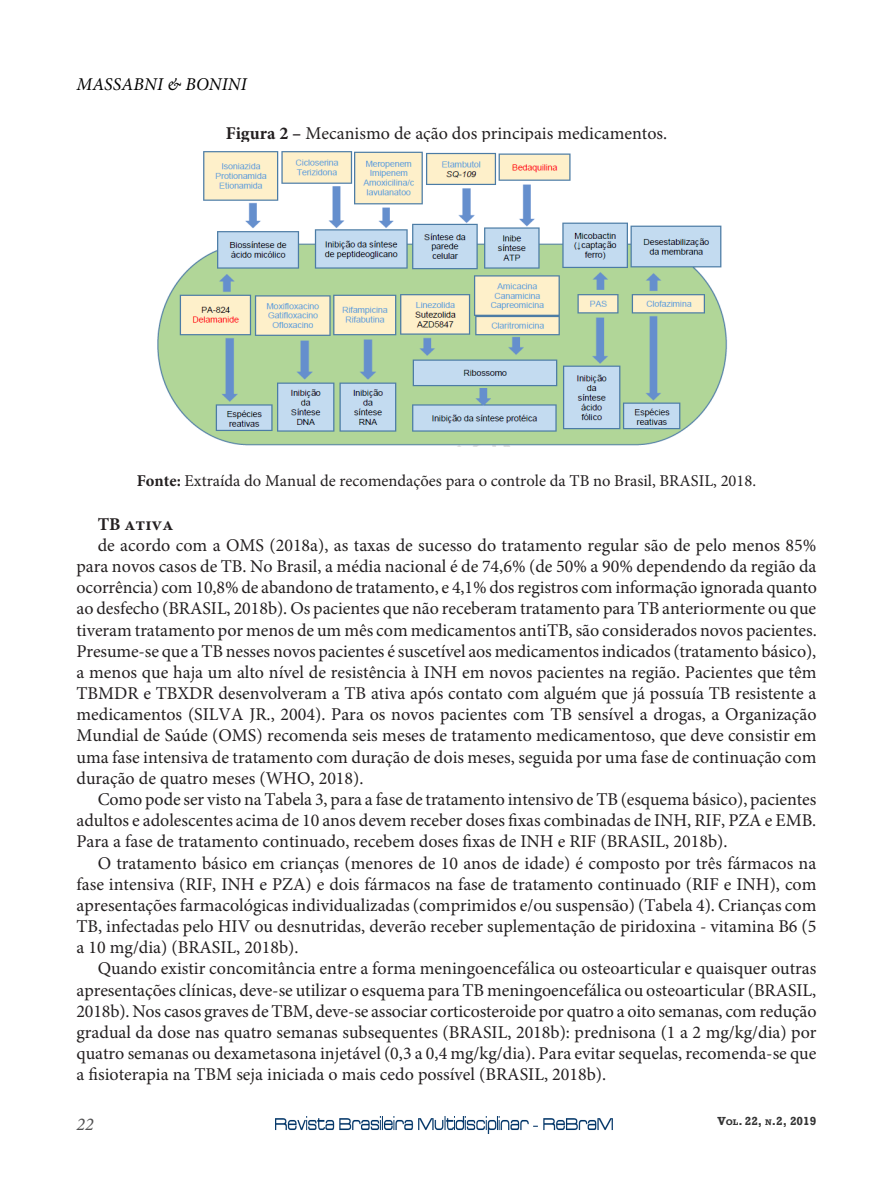
<style>
.page{position:relative;width:893px;height:1191px;background:#fff}
.page>*{position:absolute;margin:0;border:0;box-sizing:border-box;transform-origin:0 0}
.Corpo_do_texto{font:18px/21.1px "Minion Pro";color:#231f20;text-align:justify}
.t1{font:italic 18px "Minion Pro";letter-spacing:.01em;color:#000}
.Corpo_do_texto-2{font:700 18px "Minion Pro";color:#231f20}
.t2{font:italic 18px "Minion Pro";color:#4f4f50}
.Corpo_do_texto-3{font:16.5px "Minion Pro";color:#231f20}
.t3{font:700 12px "Rockwell";color:#333}
.s1{font-weight:700}
.s2{font-size:8.4px}
</style>
<div class="page">
<img style="left:275px;top:1116px;width:338px;height:17px">
<img style="left:157px;top:151px;width:570px;height:295px">
<p class="t1" style="left:77px;top:72px;width:172px">MASSABNI &amp; BONINI</p>
<p class="Corpo_do_texto" style="left:226px;top:123px;width:443px"><span class="s1">Figura 2 –</span> Mecanismo de ação dos principais medicamentos.</p>
<p class="Corpo_do_texto-3" style="left:137px;top:470px;width:621px"><span class="s1">Fonte:</span> Extraída do Manual de recomendações para o controle da TB no Brasil, BRASIL, 2018.</p>
<p class="Corpo_do_texto-2" style="left:98px;top:511px;width:77px">TB ativa</p>
<p class="Corpo_do_texto" style="left:76px;top:534px;width:742px;text-indent:21px">de acordo com a OMS (2018a), as taxas de sucesso do tratamento regular são de pelo menos 85% para novos casos de TB. No Brasil, a média nacional é de 74,6% (de 50% a 90% dependendo da região da ocorrência) com 10,8% de abandono de tratamento, e 4,1% dos registros com informação ignorada quanto ao desfecho (BRASIL, 2018b). Os pacientes que não receberam tratamento para TB anteriormente ou que tiveram tratamento por menos de um mês com medicamentos antiTB, são considerados novos pacientes.<br>Presume-se que a TB nesses novos pacientes é suscetível aos medicamentos indicados (tratamento básico), a menos que haja um alto nível de resistência à INH em novos pacientes na região. Pacientes que têm TBMDR e TBXDR desenvolveram a TB ativa após contato com alguém que já possuía TB resistente a medicamentos (SILVA JR., 2004). Para os novos pacientes com TB sensível a drogas, a Organização Mundial de Saúde (OMS) recomenda seis meses de tratamento medicamentoso, que deve consistir em uma fase intensiva de tratamento com duração de dois meses, seguida por uma fase de continuação com duração de quatro meses (WHO, 2018).</p>
<p class="Corpo_do_texto" style="left:76px;top:788px;width:741px;text-indent:21px">Como pode ser visto na Tabela 3, para a fase de tratamento intensivo de TB (esquema básico), pacientes adultos e adolescentes acima de 10 anos devem receber doses fixas combinadas de INH, RIF, PZA e EMB.<br>Para a fase de tratamento continuado, recebem doses fixas de INH e RIF (BRASIL, 2018b).</p>
<p class="Corpo_do_texto" style="left:76px;top:852px;width:742px;text-indent:21px">O tratamento básico em crianças (menores de 10 anos de idade) é composto por três fármacos na fase intensiva (RIF, INH e PZA) e dois fármacos na fase de tratamento continuado (RIF e INH), com apresentações farmacológicas individualizadas (comprimidos e/ou suspensão) (Tabela 4). Crianças com TB, infectadas pelo HIV ou desnutridas, deverão receber suplementação de piridoxina - vitamina B6 (5 a 10 mg/dia) (BRASIL, 2018b).</p>
<p class="Corpo_do_texto" style="left:76px;top:958px;width:742px;text-indent:21px">Quando existir concomitância entre a forma meningoencefálica ou osteoarticular e quaisquer outras apresentações clínicas, deve-se utilizar o esquema para TB meningoencefálica ou osteoarticular (BRASIL, 2018b). Nos casos graves de TBM, deve-se associar corticosteroide por quatro a oito semanas, com redução gradual da dose nas quatro semanas subsequentes (BRASIL, 2018b): prednisona (1 a 2 mg/kg/dia) por quatro semanas ou dexametasona injetável (0,3 a 0,4 mg/kg/dia). Para evitar sequelas, recomenda-se que a fisioterapia na TBM seja iniciada o mais cedo possível (BRASIL, 2018b).</p>
<p class="t2" style="left:76px;top:1111px;width:19px">22</p>
<p class="t3" style="left:717px;top:1113px;width:101px">V<span class="s2">ol</span>. 22, <span class="s2">n</span>.2, 2019</p>
</div>
